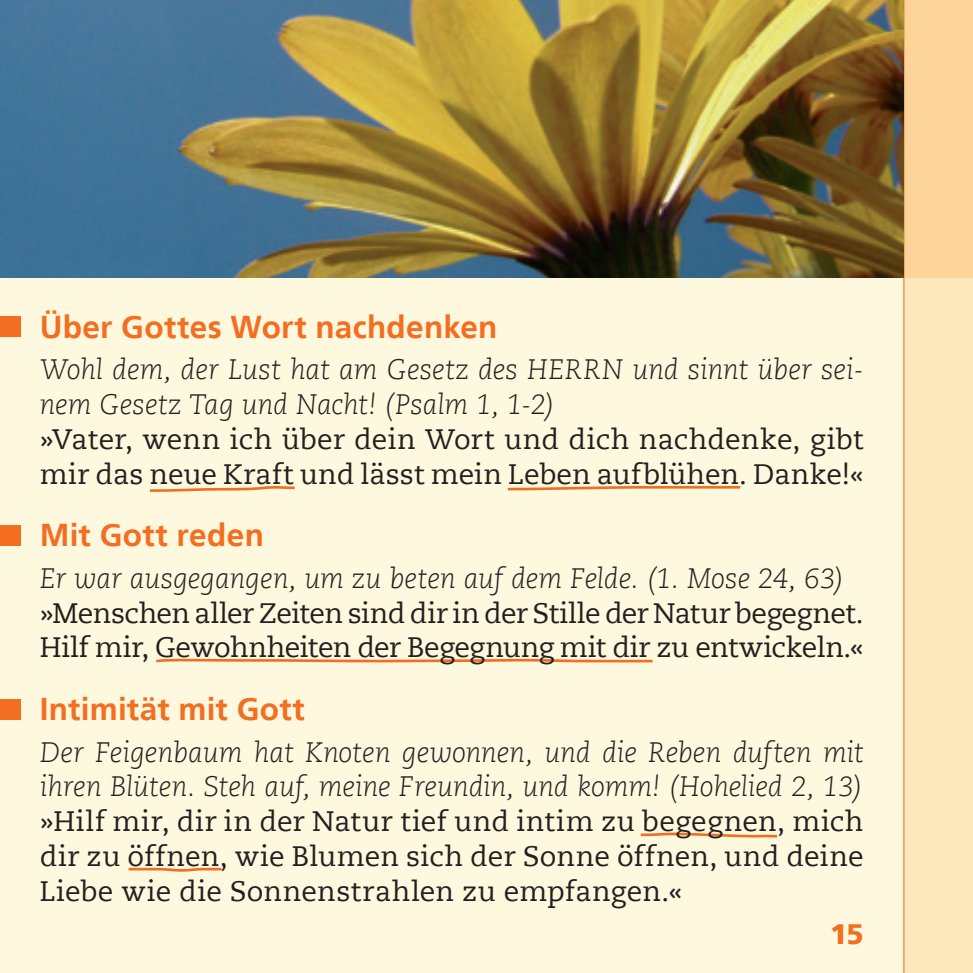
<style>
.page{position:relative;width:973px;height:973px;background:#fff}
.page>*{position:absolute;margin:0;border:0;box-sizing:border-box;transform-origin:0 0}
.t1{font:700 31.5px "Frutiger LT";letter-spacing:.01em;color:#f36e21}
.t2{font:italic 300 28px/34.6px "Caecilia LT";letter-spacing:-.005em;color:#231f20}
.t3{font:28px/34.6px "Caecilia LT";color:#231f20}
.t4{font:28px/34.6px "Caecilia LT";letter-spacing:-.02em;color:#231f20}
.t5{font:900 28px "Frutiger LT";color:#f36e21}
</style>
<div class="page">
<div style="left:0;top:0;width:972px;height:972px;background:#fef8de"></div>
<svg style="left:149px;top:486px;width:146px;height:6px"></svg>
<svg style="left:128px;top:867px;width:94px;height:5px"></svg>
<svg style="left:507px;top:486px;width:234px;height:5px"></svg>
<svg style="left:640px;top:832px;width:138px;height:6px"></svg>
<svg style="left:156px;top:658px;width:497px;height:5px"></svg>
<svg style="left:904px;top:0;width:68px;height:972px;background:#fcdfae"></svg>
<hr style="left:903px;top:0;width:1px;height:972px;background:#f36e21">
<div style="left:0;top:316px;width:20px;height:20px;background:#f36e21"></div>
<div style="left:0;top:525px;width:20px;height:20px;background:#f36e21"></div>
<div style="left:0;top:699px;width:20px;height:20px;background:#f36e21"></div>
<img style="left:0;top:0;width:903px;height:278px">
<p class="t1" style="left:40px;top:308px;width:459px">Über Gottes Wort nachdenken</p>
<p class="t2" style="left:40px;top:353px;width:825px">Wohl dem, der Lust hat am Gesetz des HERRN und sinnt über sei&shy;nem Gesetz Tag und Nacht! (Psalm 1, 1-2)</p>
<p class="t3" style="left:40px;top:422px;width:825px">»Vater, wenn ich über dein Wort und dich nachdenke, gibt mir das neue Kraft und lässt mein Leben aufblühen. Danke!«</p>
<p class="t1" style="left:40px;top:516px;width:226px">Mit Gott reden</p>
<p class="t2" style="left:40px;top:561px;width:806px">Er war ausgegangen, um zu beten auf dem Felde. (1. Mose 24, 63)</p>
<p class="t4" style="left:40px;top:596px;width:825px">»Menschen aller Zeiten sind dir in der Stille der Natur begegnet.<br>Hilf mir, Gewohnheiten der Begegnung mit dir zu entwickeln.«</p>
<p class="t1" style="left:40px;top:690px;width:266px">Intimität mit Gott</p>
<p class="t2" style="left:40px;top:735px;width:825px">Der Feigenbaum hat Knoten gewonnen, und die Reben duften mit ihren Blüten. Steh auf, meine Freundin, und komm! (Hohelied 2, 13)</p>
<p class="t3" style="left:40px;top:804px;width:825px;text-align:justify">»Hilf mir, dir in der Natur tief und intim zu begegnen, mich dir zu öffnen, wie Blumen sich der Sonne öffnen, und deine Liebe wie die Sonnenstrahlen zu empfangen.«</p>
<p class="t5" style="left:829px;top:917px;width:35px">15</p>
</div>
